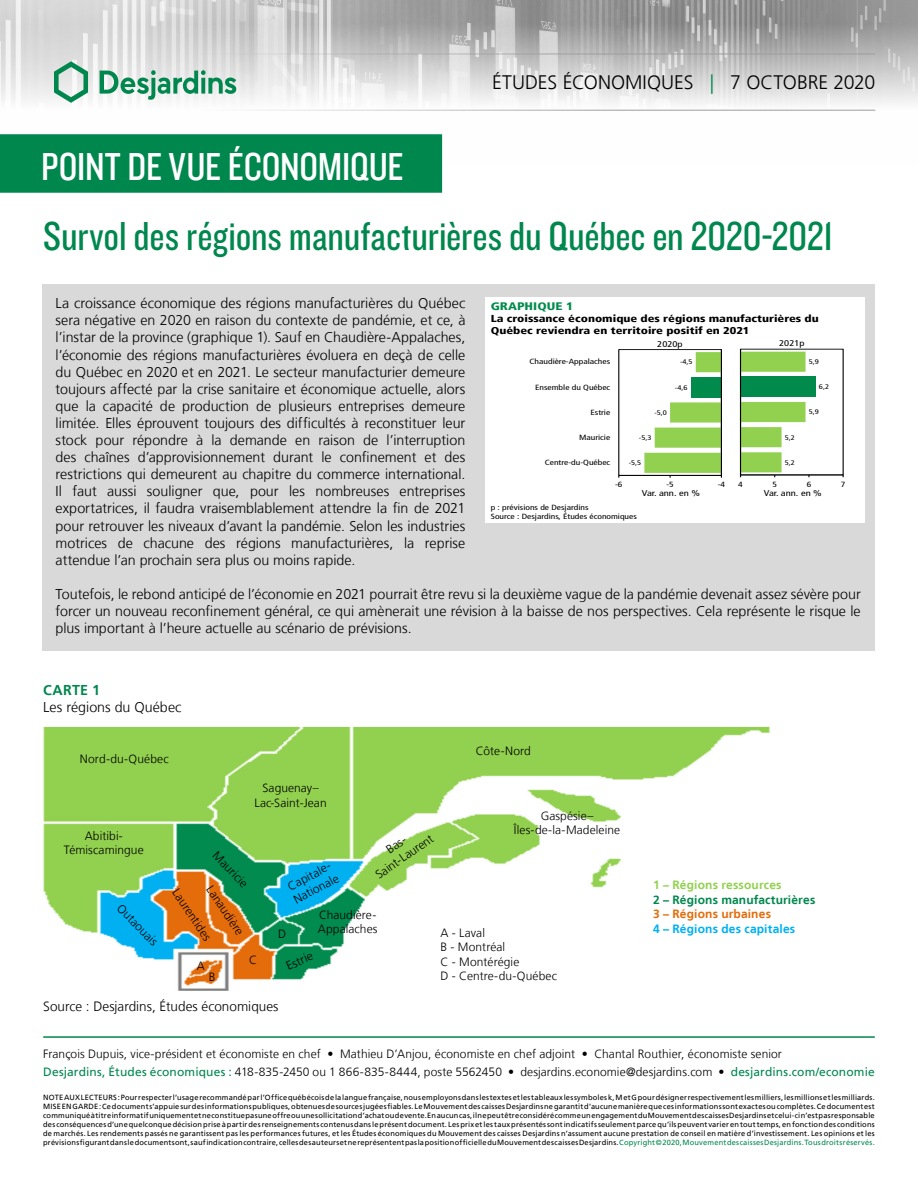
<style>
.page{position:relative;width:918px;height:1188px;background:#fff}
.page>*{position:absolute;margin:0;border:0;box-sizing:border-box;transform-origin:0 0}
.t1{font:42px "Knockout 29 Junior Ltweight";color:#00874e}
.t2{font:40.5px "Knockout 29 Junior Ltweight";letter-spacing:-.005em;color:#fff}
.t3{font:300 19.5px "Frutiger LT";letter-spacing:-.005em;color:#000}
.t4{font:300 14.25px/17.1px "Frutiger LT";color:#000;text-align:justify}
.t5{font:700 14.25px "Frutiger LT";letter-spacing:.02em;color:#00874e}
.t6{font:300 13.5px "Frutiger LT";color:#000}
.t7{font:300 12px/14.4px "Frutiger LT";letter-spacing:.01em;color:#000}
.t8{font:700 12px "Frutiger LT";letter-spacing:.01em;color:#00874e}
.t9{font:700 12px "Frutiger LT";letter-spacing:.015em;color:#00b0f0}
.t10{font:700 12px "Frutiger LT";letter-spacing:.015em;color:#92d050}
.t11{font:700 12px "Frutiger LT";letter-spacing:.015em;color:#e46c0a}
.t12{font:900 condensed 10.95px "Frutiger LT";color:#008b4d;scale:1.26 1}
.t13{font:900 condensed 10.05px/12px "Frutiger LT";color:#000;scale:1.26 1}
.t14{font:condensed 8.4px "Frutiger LT";color:#000;scale:1.26 1}
.t15{font:7.5px/9px "Frutiger LT";letter-spacing:.025em;color:#000;text-align:justify}
.t16{font:condensed 7.5px/9px "Frutiger LT";color:#000;scale:1.26 1}
.t17{font:condensed 6.75px "Frutiger LT";color:#000;scale:1.26 1}
.t18{font:condensed 6.6px "Frutiger LT";color:#000;scale:1.26 1}
.s1{color:#00874e}
.s2{font-weight:400;color:#00874e}
</style>
<div class="page">
<img style="left:0;top:0;width:918px;height:164px">
<hr style="left:43px;top:54px;width:832px;height:1px;background:#9d9d9c">
<hr style="left:43px;top:110px;width:832px;height:1px;background:#9d9d9c">
<svg style="left:54px;top:61px;width:34px;height:42px"></svg>
<svg style="left:100px;top:70px;width:136px;height:30px"></svg>
<div style="left:0;top:135px;width:441px;height:57px;background:#00874e"></div>
<div style="left:0;top:134px;width:442px;height:59px;border:2px solid #00874e"></div>
<hr style="left:43px;top:1036px;width:832px;height:2px;background:#00874e">
<div style="left:42px;top:284px;width:832px;height:366px;background:#d9d9d9"></div>
<div style="left:486px;top:297px;width:379px;height:226px;background:#fff"></div>
<div style="left:619px;top:349px;width:103px;height:127px;border:1px solid #000"></div>
<hr style="left:619px;top:475px;width:102px;height:1px;background:#000">
<svg style="left:644px;top:352px;width:78px;height:126px"></svg>
<hr style="left:721px;top:350px;width:1px;height:125px;background:#000">
<div style="left:741px;top:377px;width:75px;height:20px;background:#008b4d"></div>
<hr style="left:741px;top:475px;width:102px;height:1px;background:#000">
<svg style="left:740px;top:352px;width:70px;height:125px"></svg>
<hr style="left:740px;top:349px;width:1px;height:126px;background:#000">
<img style="left:43px;top:727px;width:727px;height:263px">
<h2 class="t2" style="left:41px;top:140px;width:364px">POINT DE VUE ÉCONOMIQUE</h2>
<h3 class="t3" style="left:492px;top:72px;width:385px">ÉTUDES ÉCONOMIQUES <span class="s1">|</span> 7 OCTOBRE 2020</h3>
<h1 class="t1" style="left:43px;top:209px;width:791px">Survol des régions manufacturières du Québec en 2020-2021</h1>
<p class="t4" style="left:56px;top:295px;width:411px">La croissance économique des régions manufacturières du Québec sera négative en 2020 en raison du contexte de pandémie, et ce, à l’instar de la province (graphique 1). Sauf en Chaudière‑Appalaches, l’économie des régions manufacturières évoluera en deçà de celle du Québec en 2020 et en 2021. Le secteur manufacturier demeure toujours affecté par la crise sanitaire et économique actuelle, alors que la capacité de production de plusieurs entreprises demeure limitée. Elles éprouvent toujours des difficultés à reconstituer leur stock pour répondre à la demande en raison de l’interruption des chaînes d’approvisionnement durant le confinement et des restrictions qui demeurent au chapitre du commerce international.<br>Il faut aussi souligner que, pour les nombreuses entreprises exportatrices, il faudra vraisemblablement attendre la fin de 2021 pour retrouver les niveaux d’avant la pandémie. Selon les industries motrices de chacune des régions manufacturières, la reprise attendue l’an prochain sera plus ou moins rapide.</p>
<p class="t4" style="left:56px;top:586px;width:807px">Toutefois, le rebond anticipé de l’économie en 2021 pourrait être revu si la deuxième vague de la pandémie devenait assez sévère pour forcer un nouveau reconfinement général, ce qui amènerait une révision à la baisse de nos perspectives. Cela représente le risque le plus important à l’heure actuelle au scénario de prévisions.</p>
<h3 class="t12" style="left:491px;top:300px;width:67px">GRAPHIQUE 1</h3>
<h3 class="t13" style="left:491px;top:313px;width:262px">La croissance économique des régions manufacturières du<br>Québec reviendra en territoire positif en 2021</h3>
<p class="t14" style="left:657px;top:339px;width:22px">2020p</p>
<p class="t14" style="left:779px;top:339px;width:22px">2021p</p>
<p class="t16" style="left:529px;top:357px;width:66px">Chaudière-Appalaches</p>
<p class="t18" style="left:809px;top:358px;width:10px">5,9</p>
<p class="t18" style="left:680px;top:358px;width:11px">-4,5</p>
<p class="t16" style="left:535px;top:383px;width:61px">Ensemble du Québec</p>
<p class="t17" style="left:819px;top:383px;width:10px">6,2</p>
<p class="t18" style="left:675px;top:383px;width:11px">-4,6</p>
<p class="t16" style="left:590px;top:408px;width:17px">Estrie</p>
<p class="t18" style="left:809px;top:408px;width:10px">5,9</p>
<p class="t18" style="left:654px;top:409px;width:11px">-5,0</p>
<p class="t16" style="left:579px;top:433px;width:26px">Mauricie</p>
<p class="t18" style="left:785px;top:433px;width:10px">5,2</p>
<p class="t18" style="left:639px;top:434px;width:11px">-5,3</p>
<p class="t16" style="left:545px;top:458px;width:53px">Centre-du-Québec</p>
<p class="t17" style="left:785px;top:458px;width:10px">5,2</p>
<p class="t18" style="left:629px;top:459px;width:11px">-5,5</p>
<p class="t16" style="left:738px;top:480px;width:5px">4</p>
<p class="t16" style="left:772px;top:480px;width:5px">5</p>
<p class="t16" style="left:807px;top:480px;width:5px">6</p>
<p class="t16" style="left:841px;top:480px;width:5px">7</p>
<p class="t16" style="left:615px;top:480px;width:7px">-6</p>
<p class="t16" style="left:666px;top:480px;width:7px">-5</p>
<p class="t16" style="left:718px;top:480px;width:7px">-4</p>
<p class="t14" style="left:642px;top:489px;width:48px">Var. ann. en %</p>
<p class="t14" style="left:764px;top:488px;width:48px">Var. ann. en %</p>
<p class="t16" style="left:491px;top:503px;width:117px">p : prévisions de Desjardins<br>Source : Desjardins, Études économiques</p>
<h3 class="t5" style="left:43px;top:681px;width:58px">CARTE 1</h3>
<h3 class="t4" style="left:43px;top:699px;width:140px">Les régions du Québec</h3>
<h3 class="t7" style="left:80px;top:752px;width:90px">Nord-du-Québec</h3>
<h3 class="t7" style="left:254px;top:781px;width:74px;text-align:center">Saguenay–<br>Lac-Saint-Jean</h3>
<h3 class="t7" style="left:476px;top:744px;width:57px">Côte-Nord</h3>
<h3 class="t7" style="left:64px;top:829px;width:81px;text-align:center">Abitibi-<br>Témiscamingue</h3>
<h3 class="t7" style="left:124px;top:901px;width:54px;rotate:46deg">Outaouais</h3>
<h3 class="t7" style="left:220px;top:848px;width:46px;rotate:46deg">Mauricie</h3>
<h3 class="t7" style="left:215px;top:883px;width:58px;rotate:56deg">Lanaudière</h3>
<h3 class="t7" style="left:181px;top:886px;width:61px;rotate:56deg">Laurentides</h3>
<h3 class="t7" style="left:197px;top:959px;width:10px">A</h3>
<h3 class="t7" style="left:209px;top:970px;width:8px">B</h3>
<h3 class="t7" style="left:249px;top:953px;width:10px">C</h3>
<h3 class="t7" style="left:514px;top:809px;width:108px;text-align:center">Gaspésie–<br>Îles-de-la-Madeleine</h3>
<h3 class="t7" style="left:365px;top:858px;width:69px;text-align:center;rotate:-35deg">Bas-<br>Saint-Laurent</h3>
<h3 class="t7" style="left:318px;top:907px;width:61px">Chaudière-<br>Appalaches</h3>
<h3 class="t7" style="left:284px;top:881px;width:52px;rotate:-28deg">Capitale-<br>Nationale</h3>
<h3 class="t7" style="left:278px;top:927px;width:10px">D</h3>
<h3 class="t7" style="left:441px;top:926px;width:118px">A - Laval<br>B - Montréal<br>C - Montérégie<br>D - Centre-du-Québec</h3>
<h3 class="t7" style="left:284px;top:960px;width:30px;rotate:-24deg">Estrie</h3>
<h3 class="t6" style="left:43px;top:999px;width:237px">Source : Desjardins, Études économiques</h3>
<h3 class="t10" style="left:653px;top:878px;width:130px">1 – Régions ressources</h3>
<h3 class="t8" style="left:653px;top:893px;width:164px">2 – Régions manufacturières</h3>
<h3 class="t11" style="left:653px;top:907px;width:119px">3 – Régions urbaines</h3>
<h3 class="t9" style="left:653px;top:921px;width:144px">4 – Régions des capitales</h3>
<p class="t7" style="left:43px;top:1045px;width:833px;line-height:18.1px">François Dupuis, vice-président et économiste en chef • Mathieu D’Anjou, économiste en chef adjoint • Chantal Routhier, économiste senior<br><span class="s2">Desjardins, Études économiques :</span> 418‑835‑2450 ou 1 866‑835‑8444, poste 5562450 • desjardins.economie@desjardins.com • <span class="s2">desjardins.com/economie</span></p>
<p class="t15" style="left:43px;top:1093px;width:833px">NOTE AUX LECTEURS: Pour respecter l’usage recommandé par l’Office québécois de la langue française, nous employons dans les textes et les tableaux les symboles k, M et G pour désigner respectivement les milliers, les millions et les milliards.<br>MISE EN GARDE: Ce document s’appuie sur des informations publiques, obtenues de sources jugées fiables. Le Mouvement des caisses Desjardins ne garantit d’aucune manière que ces informations sont exactes ou complètes. Ce document est communiqué à titre informatif uniquement et ne constitue pas une offre ou une sollicitation d’achat ou de vente. En aucun cas, il ne peut être considéré comme un engagement du Mouvement des caisses Desjardins et celui-ci n’est pas responsable des conséquences d’une quelconque décision prise à partir des renseignements contenus dans le présent document. Les prix et les taux présentés sont indicatifs seulement parce qu’ils peuvent varier en tout temps, en fonction des conditions de marchés. Les rendements passés ne garantissent pas les performances futures, et les Études économiques du Mouvement des caisses Desjardins n’assument aucune prestation de conseil en matière d’investissement. Les opinions et les prévisions figurant dans le document sont, sauf indication contraire, celles des auteurs et ne représentent pas la position officielle du Mouvement des caisses Desjardins. <span class="s1">Copyright©2020, Mouvement des caisses Desjardins. Tous droits réservés.</span></p>
</div>
